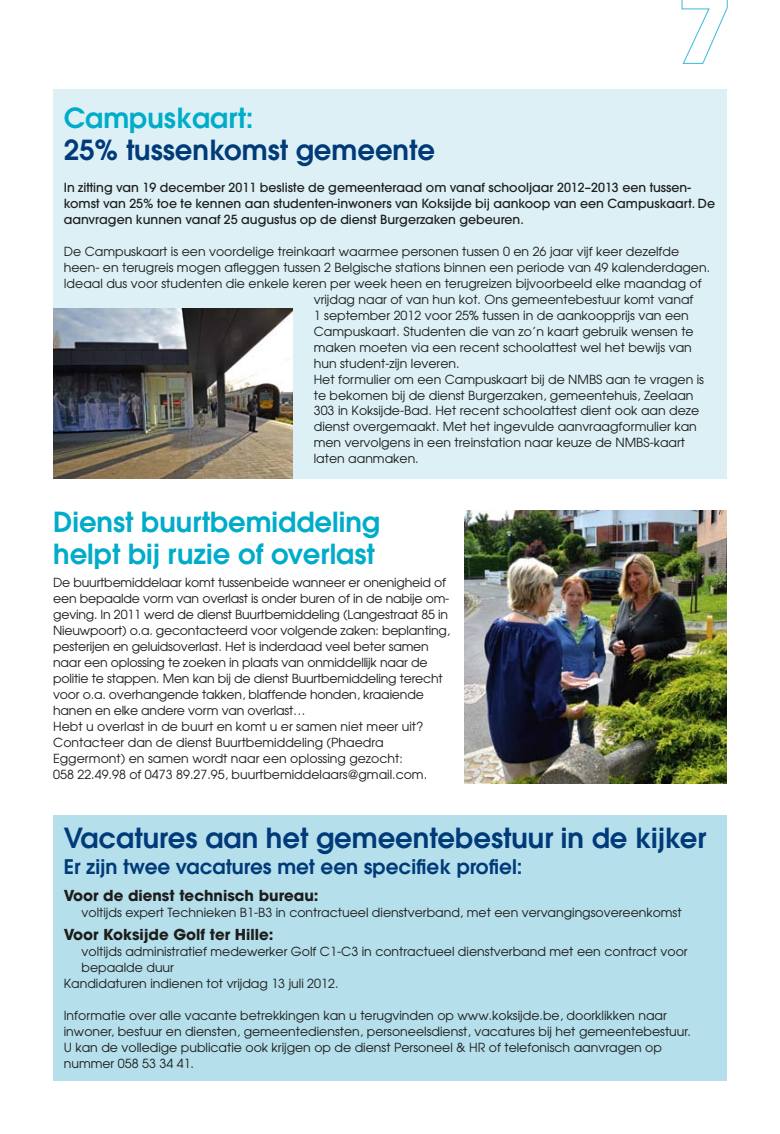
<style>
.page{position:relative;width:780px;height:1134px;background:#fff}
.page>*{position:absolute;margin:0;border:0;box-sizing:border-box;transform-origin:0 0}
.t1{font:600 27.5px "Avant Garde";color:#003a78}
.t2{font:600 27.5px/31.9px "Avant Garde";color:#00acc9}
.t3{font:600 20px "Avant Garde";color:#003a78}
.t4{font:700 15px "Avant Garde";color:#1d1d1b}
.t5{font:12.5px/16px "Avant Garde";color:#1d1d1b}
.t6{font:500 12.5px/16px "Avant Garde";color:#1d1d1b}
</style>
<div class="page">
<svg style="left:681px;top:0;width:46px;height:64px"></svg>
<div style="left:53px;top:89px;width:673px;height:389px;background:#dcf0f6"></div>
<div style="left:53px;top:815px;width:673px;height:266px;background:#b5dfeb"></div>
<img style="left:464px;top:510px;width:262px;height:273px">
<img style="left:53px;top:309px;width:239px;height:169px">
<h1 class="t2" style="left:64px;top:102px;width:191px">Campuskaart:</h1>
<h1 class="t1" style="left:64px;top:132px;width:372px">25% tussenkomst gemeente</h1>
<p class="t6" style="left:64px;top:180px;width:652px">In zitting van 19 december 2011 besliste de gemeenteraad om vanaf schooljaar 2012–2013 een tussen&shy;komst van 25% toe te kennen aan studenten-inwoners van Koksijde bij aankoop van een Campuskaart. De aanvragen kunnen vanaf 25 augustus op de dienst Burgerzaken gebeuren.</p>
<p class="t5" style="left:64px;top:243px;width:617px">De Campuskaart is een voordelige treinkaart waarmee personen tussen 0 en 26 jaar vijf keer dezelfde</p>
<p class="t5" style="left:64px;top:259px;width:647px">heen- en terugreis mogen afleggen tussen 2 Belgische stations binnen een periode van 49 kalenderdagen.</p>
<p class="t5" style="left:64px;top:275px;width:639px">Ideaal dus voor studenten die enkele keren per week heen en terugreizen bijvoorbeeld elke maandag of</p>
<p class="t5" style="left:314px;top:291px;width:381px">vrijdag naar of van hun kot. Ons gemeentebestuur komt vanaf</p>
<p class="t5" style="left:314px;top:307px;width:376px">1 september 2012 voor 25% tussen in de aankoopprijs van een</p>
<p class="t5" style="left:314px;top:323px;width:381px">Campuskaart. Studenten die van zo’n kaart gebruik wensen te</p>
<p class="t5" style="left:314px;top:339px;width:379px">maken moeten via een recent schoolattest wel het bewijs van</p>
<p class="t5" style="left:314px;top:355px;width:147px">hun student-zijn leveren.</p>
<p class="t5" style="left:314px;top:371px;width:392px">Het formulier om een Campuskaart bij de NMBS aan te vragen is</p>
<p class="t5" style="left:314px;top:387px;width:381px">te bekomen bij de dienst Burgerzaken, gemeentehuis, Zeelaan</p>
<p class="t5" style="left:314px;top:403px;width:387px">303 in Koksijde-Bad. Het recent schoolattest dient ook aan deze</p>
<p class="t5" style="left:314px;top:419px;width:384px">dienst overgemaakt. Met het ingevulde aanvraagformulier kan</p>
<p class="t5" style="left:314px;top:435px;width:373px">men vervolgens in een treinstation naar keuze de NMBS-kaart</p>
<p class="t5" style="left:314px;top:451px;width:106px">laten aanmaken.</p>
<h1 class="t2" style="left:53px;top:506px;width:328px">Dienst buurtbemiddeling helpt bij ruzie of overlast</h1>
<p class="t5" style="left:53px;top:574px;width:398px">De buurtbemiddelaar komt tussenbeide wanneer er onenigheid of een bepaalde vorm van overlast is onder buren of in de nabije om&shy;geving. In 2011 werd de dienst Buurtbemiddeling (Langestraat 85 in Nieuwpoort) o.a. gecontacteerd voor volgende zaken: beplanting, pesterijen en geluidsoverlast. Het is inderdaad veel beter samen naar een oplossing te zoeken in plaats van onmiddellijk naar de politie te stappen. Men kan bij de dienst Buurtbemiddeling terecht voor o.a. overhangende takken, blaffende honden, kraaiende hanen en elke andere vorm van overlast…<br>Hebt u overlast in de buurt en komt u er samen niet meer uit?<br>Contacteer dan de dienst Buurtbemiddeling (Phaedra Eggermont) en samen wordt naar een oplossing gezocht:<br>058 22.49.98 of 0473 89.27.95, buurtbemiddelaars@gmail.com.</p>
<h1 class="t1" style="left:64px;top:820px;width:644px">Vacatures aan het gemeentebestuur in de kijker</h1>
<h2 class="t3" style="left:64px;top:854px;width:460px">Er zijn twee vacatures met een specifiek profiel:</h2>
<p class="t4" style="left:64px;top:886px;width:256px">Voor de dienst technisch bureau:</p>
<p class="t5" style="left:81px;top:904px;width:601px">voltijds expert Technieken B1-B3 in contractueel dienstverband, met een vervangingsovereenkomst</p>
<p class="t4" style="left:64px;top:925px;width:211px">Voor Koksijde Golf ter Hille:</p>
<p class="t5" style="left:81px;top:943px;width:607px">voltijds administratief medewerker Golf C1-C3 in contractueel dienstverband met een contract voor</p>
<p class="t5" style="left:81px;top:959px;width:94px">bepaalde duur</p>
<p class="t5" style="left:64px;top:975px;width:276px">Kandidaturen indienen tot vrijdag 13 juli 2012.</p>
<p class="t5" style="left:64px;top:1007px;width:628px">Informatie over alle vacante betrekkingen kan u terugvinden op www.koksijde.be, doorklikken naar inwoner, bestuur en diensten, gemeentediensten, personeelsdienst, vacatures bij het gemeentebestuur.<br>U kan de volledige publicatie ook krijgen op de dienst Personeel &amp; HR of telefonisch aanvragen op nummer 058 53 34 41.</p>
</div>
